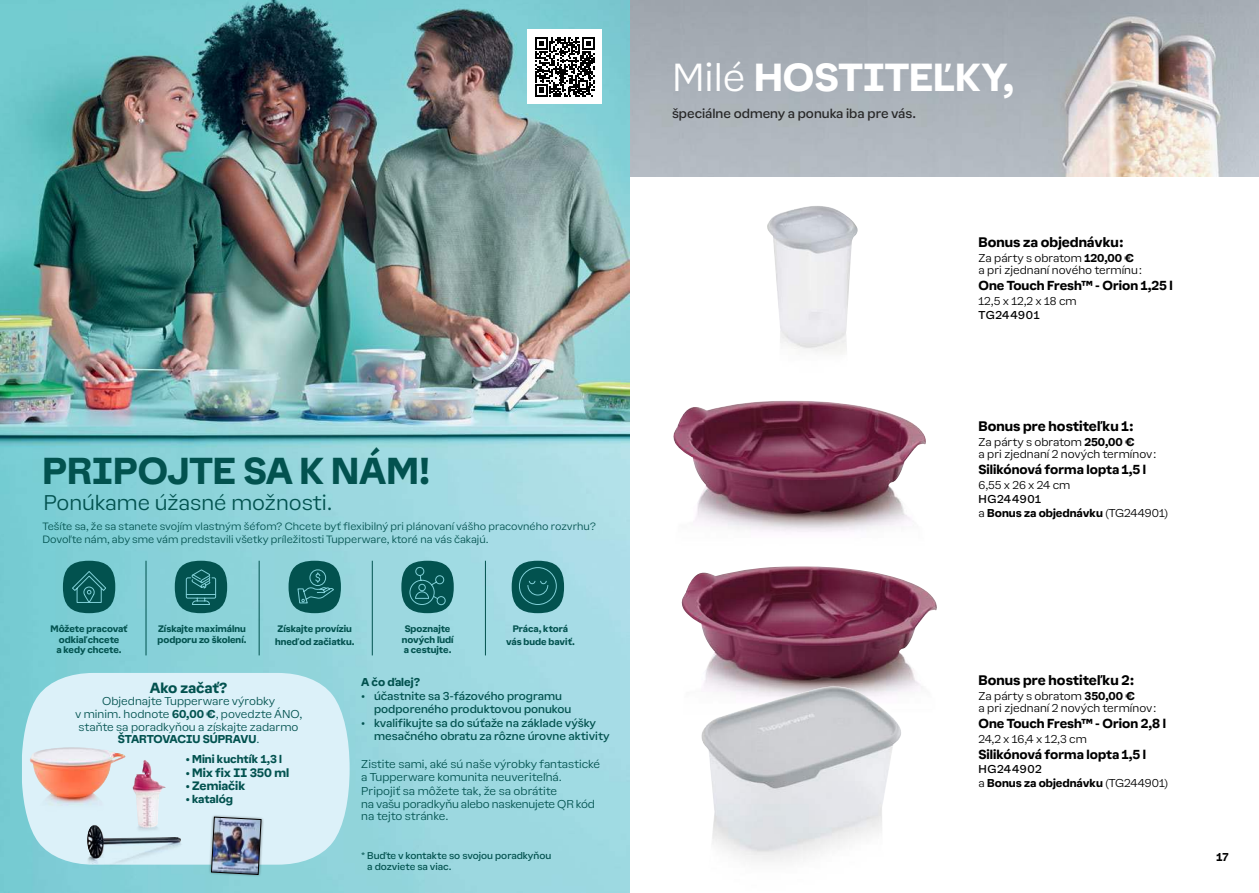
<style>
.page{position:relative;width:1259px;height:893px;background:#fff}
.page>*{position:absolute;margin:0;border:0;box-sizing:border-box;transform-origin:0 0}
.t1{font:700 36px "Earl Sans";color:#fff}
.t2{font:700 34.5px "Earl Sans";color:#02524f}
.t3{font:300 19.5px "Earl Sans";color:#02524f}
.t4{font:700 13.5px "Earl Sans";letter-spacing:-.005em;color:#02524f}
.t5{font:700 12.75px "Earl Sans";color:#000}
.t6{font:700 12px "Earl Sans";color:#000}
.t7{font:12px "Earl Sans";color:#282828}
.t8{font:700 11.25px "Earl Sans";color:#02524f}
.t9{font:300 10.5px/12.6px "Earl Sans";color:#000}
.t10{font:300 10.5px/12.6px "Earl Sans";color:#02524f;text-align:center}
.t11{font:10.5px/12.6px "Earl Sans";color:#02524f}
.t12{font:300 10.5px/12.6px "Earl Sans";letter-spacing:-.02em;color:#02524f}
.t13{font:700 10.5px/14.2px "Earl Sans";color:#000}
.t14{font:700 10.5px "Earl Sans";color:#02524f}
.t15{font:10.5px "Earl Sans";letter-spacing:.055em;color:#000}
.t16{font:300 9.75px/13.4px "Earl Sans";color:#02524f}
.t17{font:9px/10.8px "Earl Sans";color:#02524f}
.t18{font:700 8.7px/10.5px "Earl Sans";color:#02524f;text-align:center}
.s1{font-weight:700}
.s2{font-size:10.5px}
.s3{font-weight:300}
.s4{font-weight:400}
</style>
<div class="page">
<img style="left:629px;top:0;width:630px;height:177px">
<img style="left:0;top:0;width:629px;height:893px">
<div style="left:528px;top:30px;width:74px;height:74px;background:#fff"></div>
<svg style="left:535px;top:37px;width:60px;height:60px"></svg>
<img style="left:673px;top:401px;width:253px;height:131px">
<img style="left:681px;top:566px;width:256px;height:126px">
<img style="left:695px;top:686px;width:207px;height:176px">
<img style="left:767px;top:206px;width:90px;height:148px">
<svg style="left:22px;top:673px;width:328px;height:192px;background:#d4eef5"></svg>
<div style="left:175px;top:561px;width:52px;height:52px;background:#02524f;border-radius:50%"></div>
<div style="left:288px;top:561px;width:53px;height:52px;background:#02524f;border-radius:50%"></div>
<div style="left:401px;top:561px;width:53px;height:52px;background:#02524f;border-radius:50%"></div>
<div style="left:512px;top:561px;width:52px;height:52px;background:#02524f;border-radius:50%"></div>
<svg style="left:409px;top:567px;width:37px;height:38px"></svg>
<svg style="left:519px;top:567px;width:38px;height:38px"></svg>
<svg style="left:186px;top:569px;width:30px;height:36px"></svg>
<svg style="left:297px;top:569px;width:37px;height:34px"></svg>
<div style="left:63px;top:561px;width:52px;height:52px;background:#02524f;border-radius:50%"></div>
<svg style="left:72px;top:571px;width:34px;height:32px"></svg>
<hr style="left:146px;top:561px;width:1px;height:94px;background:#02524f">
<hr style="left:259px;top:561px;width:1px;height:94px;background:#02524f">
<hr style="left:372px;top:561px;width:1px;height:94px;background:#02524f">
<hr style="left:485px;top:561px;width:1px;height:94px;background:#02524f">
<div style="left:208px;top:814px;width:56px;height:64px;background:#000;opacity:.5"></div>
<img style="left:211px;top:817px;width:50px;height:58px">
<img style="left:87px;top:825px;width:96px;height:45px">
<img style="left:87px;top:825px;width:94px;height:33px">
<img style="left:132px;top:760px;width:34px;height:73px">
<img style="left:133px;top:760px;width:33px;height:68px">
<img style="left:30px;top:797px;width:95px;height:14px">
<img style="left:30px;top:747px;width:95px;height:50px">
<h2 class="t2" style="left:43px;top:447px;width:389px">PRIPOJTE SA K NÁM!</h2>
<h3 class="t3" style="left:43px;top:489px;width:291px">Ponúkame úžasné možnosti.</h3>
<p class="t16" style="left:43px;top:519px;width:555px">Tešíte sa, že sa stanete svojím vlastným šéfom? Chcete byť flexibilný pri plánovaní vášho pracovného rozvrhu?<br>Dovoľte nám, aby sme vám predstavili všetky príležitosti Tupperware, ktoré na vás čakajú.</p>
<p class="t18" style="left:51px;top:624px;width:79px">Môžete pracovať odkiaľ chcete<br>a kedy chcete.</p>
<p class="t18" style="left:157px;top:624px;width:90px;text-align:left">Získajte maximálnu podporu zo školení.</p>
<p class="t18" style="left:275px;top:623px;width:81px;line-height:12.1px">Získajte províziu hneď od začiatku.</p>
<p class="t18" style="left:402px;top:624px;width:53px">Spoznajte nových ľudí a cestujte.</p>
<p class="t18" style="left:506px;top:623px;width:70px;line-height:12.1px">Práca, ktorá vás bude baviť.</p>
<p class="t4" style="left:150px;top:678px;width:79px">Ako začať?</p>
<p class="t10" style="left:75px;top:695px;width:229px">Objednajte Tupperware výrobky<br>v minim. hodnote <span class="s1">60,00 €</span>, povedzte ÁNO, staňte sa poradkyňou a získajte zadarmo <span class="s1">ŠTARTOVACIU SÚPRAVU</span>.</p>
<p class="t14" style="left:186px;top:752px;width:98px">• Mini kuchtík 1,3 l</p>
<p class="t8" style="left:186px;top:765px;width:105px"><span class="s2">•</span> Mix fix II 350 ml</p>
<p class="t8" style="left:186px;top:778px;width:61px"><span class="s2">•</span> Zemiačik</p>
<p class="t14" style="left:186px;top:792px;width:49px">• katalóg</p>
<p class="t14" style="left:361px;top:675px;width:60px">A čo ďalej?</p>
<p class="t11" style="left:374px;top:690px;width:199px;text-indent:-13px">• účastnite sa 3-fázového programu podporeného produktovou ponukou</p>
<p class="t11" style="left:374px;top:716px;width:237px;text-indent:-13px">• kvalifikujte sa do súťaže na základe výšky mesačného obratu za rôzne úrovne aktivity</p>
<p class="t10" style="left:361px;top:758px;width:240px;text-align:left">Zistite sami, aké sú naše výrobky fantastické a Tupperware komunita neuveriteľná.</p>
<p class="t12" style="left:361px;top:785px;width:235px">Pripojiť sa môžete tak, že sa obrátite<br>na vašu poradkyňu alebo naskenujete QR kód na tejto stránke.</p>
<p class="t17" style="left:367px;top:850px;width:185px;text-indent:-6px">* Buďte v kontakte so svojou poradkyňou a dozviete sa viac.</p>
<h1 class="t1" style="left:672px;top:52px;width:344px"><span class="s3">Milé</span> HOSTITEĽKY,</h1>
<p class="t7" style="left:672px;top:106px;width:245px">špeciálne odmeny a ponuka iba pre vás.</p>
<p class="t5" style="left:978px;top:234px;width:147px">Bonus za objednávku:</p>
<p class="t9" style="left:978px;top:251px;width:166px">Za párty s obratom <span class="s1">120,00 € </span>a pri zjednaní nového termínu:</p>
<p class="t6" style="left:978px;top:278px;width:196px">One Touch Fresh™ - Orion 1,25 l</p>
<p class="t9" style="left:978px;top:294px;width:100px">12,5 x 12,2 x 18 cm</p>
<p class="t15" style="left:978px;top:308px;width:63px">TG244901</p>
<p class="t5" style="left:978px;top:418px;width:157px">Bonus pre hostiteľ ku 1:</p>
<p class="t9" style="left:978px;top:435px;width:180px">Za párty s obratom <span class="s1">250,00 €<br></span>a pri zjednaní 2 nových termínov:</p>
<p class="t6" style="left:978px;top:461px;width:169px">Silikónová forma lopta 1,5 l</p>
<p class="t9" style="left:978px;top:478px;width:93px">6,55 x 26 x 24 cm</p>
<p class="t13" style="left:978px;top:491px;width:191px"><span class="s4">HG244901<br></span><span class="s3">a</span> Bonus za objednávku <span class="s3">(TG244901)</span></p>
<p class="t5" style="left:978px;top:672px;width:158px">Bonus pre hostiteľ ku 2:</p>
<p class="t9" style="left:978px;top:689px;width:180px">Za párty s obratom <span class="s1">350,00 €<br></span>a pri zjednaní 2 nových termínov:</p>
<p class="t6" style="left:978px;top:715px;width:189px">One Touch Fresh™ - Orion 2,8 l</p>
<p class="t9" style="left:978px;top:732px;width:110px">24,2 x 16,4 x 12,3 cm</p>
<p class="t6" style="left:978px;top:746px;width:169px">Silikónová forma lopta 1,5 l</p>
<p class="t13" style="left:978px;top:762px;width:191px"><span class="s4">HG244902<br></span><span class="s3">a</span> Bonus za objednávku <span class="s3">(TG244901)</span></p>
<p class="t13" style="left:1216px;top:849px;width:14px">17</p>
</div>
